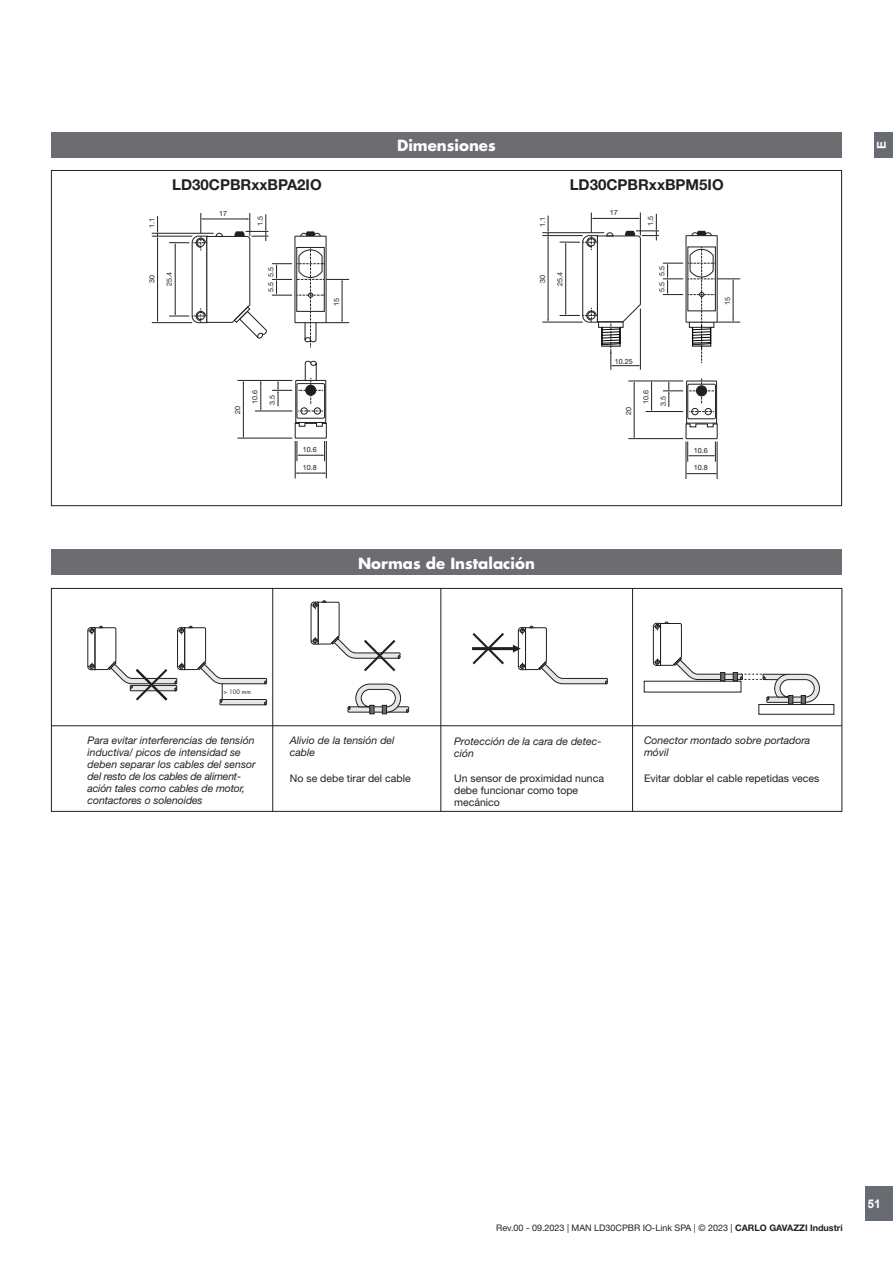
<style>
.page{position:relative;width:893px;height:1263px;background:#fff}
.page>*{position:absolute;margin:0;border:0;box-sizing:border-box;transform-origin:0 0}
.t1{font:700 15px "Helvetica Neue LT Std";color:#231f20}
.Common_SPA{font:700 15px "Futura Std";color:#fff}
.t2{font:700 12px "Arial";color:#fff}
.t3{font:italic 10.5px/12px "Helvetica Neue LT Std";color:#231f20}
.t4{font:10.5px/12px "Helvetica Neue LT Std";color:#231f20}
.t5{font:9px "Helvetica Neue LT Std";color:#231f20}
.t6{font:7.2px "Helvetica Neue LT Std";color:#231f20}
.t7{font:6px "Futura Std";color:#231f20}
.s1{font-weight:700}
</style>
<div class="page">
<div style="left:865px;top:1186px;width:28px;height:34px;background:#676c72"></div>
<div style="left:874px;top:132px;width:19px;height:25px;background:#676c72"></div>
<div style="left:51px;top:132px;width:791px;height:25px;background:#6c6d70"></div>
<hr style="left:152px;top:236px;width:40px;height:1px;background:#231f20">
<hr style="left:152px;top:322px;width:40px;height:1px;background:#231f20">
<hr style="left:152px;top:233px;width:62px;height:1px;background:#231f20">
<hr style="left:295px;top:441px;width:1px;height:37px;background:#231f20">
<hr style="left:326px;top:441px;width:1px;height:37px;background:#231f20">
<hr style="left:238px;top:380px;width:54px;height:1px;background:#231f20">
<hr style="left:255px;top:411px;width:37px;height:1px;background:#231f20">
<hr style="left:238px;top:438px;width:54px;height:1px;background:#231f20">
<svg style="left:260px;top:380px;width:2px;height:31px"></svg>
<hr style="left:243px;top:382px;width:1px;height:54px;background:#231f20">
<hr style="left:157px;top:238px;width:1px;height:83px;background:#231f20">
<svg style="left:157px;top:216px;width:1px;height:23px"></svg>
<svg style="left:272px;top:361px;width:55px;height:100px"></svg>
<svg style="left:295px;top:472px;width:32px;height:2px"></svg>
<svg style="left:169px;top:213px;width:180px;height:134px"></svg>
<hr style="left:542px;top:235px;width:41px;height:1px;background:#231f20">
<hr style="left:542px;top:322px;width:41px;height:1px;background:#231f20">
<hr style="left:542px;top:232px;width:62px;height:1px;background:#231f20">
<hr style="left:686px;top:441px;width:1px;height:38px;background:#231f20">
<hr style="left:717px;top:441px;width:1px;height:38px;background:#231f20">
<hr style="left:628px;top:381px;width:55px;height:1px;background:#231f20">
<hr style="left:646px;top:411px;width:37px;height:1px;background:#231f20">
<hr style="left:628px;top:438px;width:55px;height:1px;background:#231f20">
<svg style="left:651px;top:381px;width:1px;height:30px"></svg>
<hr style="left:634px;top:383px;width:1px;height:54px;background:#231f20">
<hr style="left:548px;top:238px;width:1px;height:82px;background:#231f20">
<svg style="left:547px;top:216px;width:2px;height:22px"></svg>
<svg style="left:686px;top:473px;width:31px;height:1px"></svg>
<svg style="left:663px;top:378px;width:55px;height:84px"></svg>
<svg style="left:560px;top:213px;width:180px;height:157px"></svg>
<div style="left:51px;top:550px;width:791px;height:25px;background:#6c6d70"></div>
<div style="left:51px;top:588px;width:791px;height:224px;border:1px solid #231f20"></div>
<svg style="left:87px;top:625px;width:180px;height:80px"></svg>
<svg style="left:347px;top:683px;width:63px;height:31px"></svg>
<div style="left:382px;top:705px;width:5px;height:9px;background:#6c6d70"></div>
<div style="left:382px;top:705px;width:5px;height:9px;border:1px solid #231f20"></div>
<svg style="left:311px;top:600px;width:90px;height:72px"></svg>
<svg style="left:472px;top:633px;width:34px;height:32px"></svg>
<hr style="left:472px;top:647px;width:41px;height:3px;background:#231f20">
<svg style="left:513px;top:625px;width:95px;height:59px"></svg>
<svg style="left:653px;top:621px;width:167px;height:83px"></svg>
<div style="left:759px;top:704px;width:75px;height:10px;border:1px solid #231f20"></div>
<hr style="left:272px;top:588px;width:1px;height:224px;background:#231f20">
<hr style="left:440px;top:588px;width:1px;height:223px;background:#231f20">
<hr style="left:632px;top:588px;width:1px;height:224px;background:#231f20">
<hr style="left:52px;top:725px;width:790px;height:1px;background:#231f20">
<p class="Common_SPA" style="left:397px;top:135px;width:100px">Dimensiones</p>
<p class="t2" style="left:873px;top:149px;width:10px;rotate:-90deg">E</p>
<p class="t6" style="left:148px;top:228px;width:12px;rotate:-90deg">1.1</p>
<p class="t1" style="left:172px;top:175px;width:151px">LD30CPBRxxBPA2IO</p>
<p class="t1" style="left:570px;top:175px;width:155px">LD30CPBRxxBPM5IO</p>
<p class="t6" style="left:219px;top:209px;width:10px">17</p>
<p class="t6" style="left:256px;top:226px;width:12px;rotate:-90deg">1.5</p>
<p class="t6" style="left:538px;top:227px;width:12px;rotate:-90deg">1.1</p>
<p class="t6" style="left:610px;top:209px;width:10px">17</p>
<p class="t6" style="left:646px;top:226px;width:12px;rotate:-90deg">1.5</p>
<p class="t6" style="left:148px;top:283px;width:10px;rotate:-90deg">30</p>
<p class="t6" style="left:165px;top:286px;width:16px;rotate:-90deg">25.4</p>
<p class="t6" style="left:267px;top:276px;width:12px;rotate:-90deg">5.5</p>
<p class="t6" style="left:267px;top:292px;width:12px;rotate:-90deg">5.5</p>
<p class="t6" style="left:332px;top:306px;width:10px;rotate:-90deg">15</p>
<p class="t6" style="left:233px;top:414px;width:10px;rotate:-90deg">20</p>
<p class="t6" style="left:251px;top:403px;width:16px;rotate:-90deg">10.6</p>
<p class="t6" style="left:268px;top:405px;width:12px;rotate:-90deg">3.5</p>
<p class="t6" style="left:303px;top:446px;width:16px">10.6</p>
<p class="t6" style="left:303px;top:463px;width:16px">10.8</p>
<p class="t6" style="left:538px;top:283px;width:10px;rotate:-90deg">30</p>
<p class="t6" style="left:555px;top:286px;width:16px;rotate:-90deg">25.4</p>
<p class="Common_SPA" style="left:358px;top:553px;width:178px">Normas de Instalación</p>
<p class="t6" style="left:658px;top:276px;width:12px;rotate:-90deg">5.5</p>
<p class="t6" style="left:658px;top:292px;width:12px;rotate:-90deg">5.5</p>
<p class="t6" style="left:615px;top:357px;width:20px">10.25</p>
<p class="t6" style="left:624px;top:415px;width:10px;rotate:-90deg">20</p>
<p class="t6" style="left:641px;top:404px;width:16px;rotate:-90deg">10.6</p>
<p class="t6" style="left:659px;top:406px;width:12px;rotate:-90deg">3.5</p>
<p class="t6" style="left:723px;top:305px;width:10px;rotate:-90deg">15</p>
<p class="t6" style="left:694px;top:446px;width:16px">10.6</p>
<p class="t6" style="left:694px;top:463px;width:16px">10.8</p>
<p class="t7" style="left:224px;top:688px;width:29px">&gt; 100 mm</p>
<p class="t3" style="left:88px;top:734px;width:170px">Para evitar interferencias de tensión inductiva/ picos de intensidad se deben separar los cables del sensor del resto de los cables de aliment&shy;ación tales como cables de motor, contactores o solenoides</p>
<p class="t3" style="left:290px;top:734px;width:106px">Alivio de la tensión del cable</p>
<p class="t3" style="left:454px;top:735px;width:149px">Protección de la cara de detec&shy;ción</p>
<p class="t3" style="left:644px;top:734px;width:168px">Conector montado sobre portadora móvil</p>
<p class="t4" style="left:290px;top:772px;width:122px">No se debe tirar del cable</p>
<p class="t4" style="left:454px;top:772px;width:151px">Un sensor de proximidad nunca debe funcionar como tope mecánico</p>
<p class="t4" style="left:644px;top:772px;width:177px">Evitar doblar el cable repetidas veces</p>
<p class="t5" style="left:496px;top:1223px;width:348px">Rev.00 - 09.2023 | MAN LD30CPBR IO-Link SPA | © 2023 | <span class="s1">CARLO GAVAZZI Industri</span></p>
<p class="t2" style="left:867px;top:1195px;width:15px">51</p>
</div>
